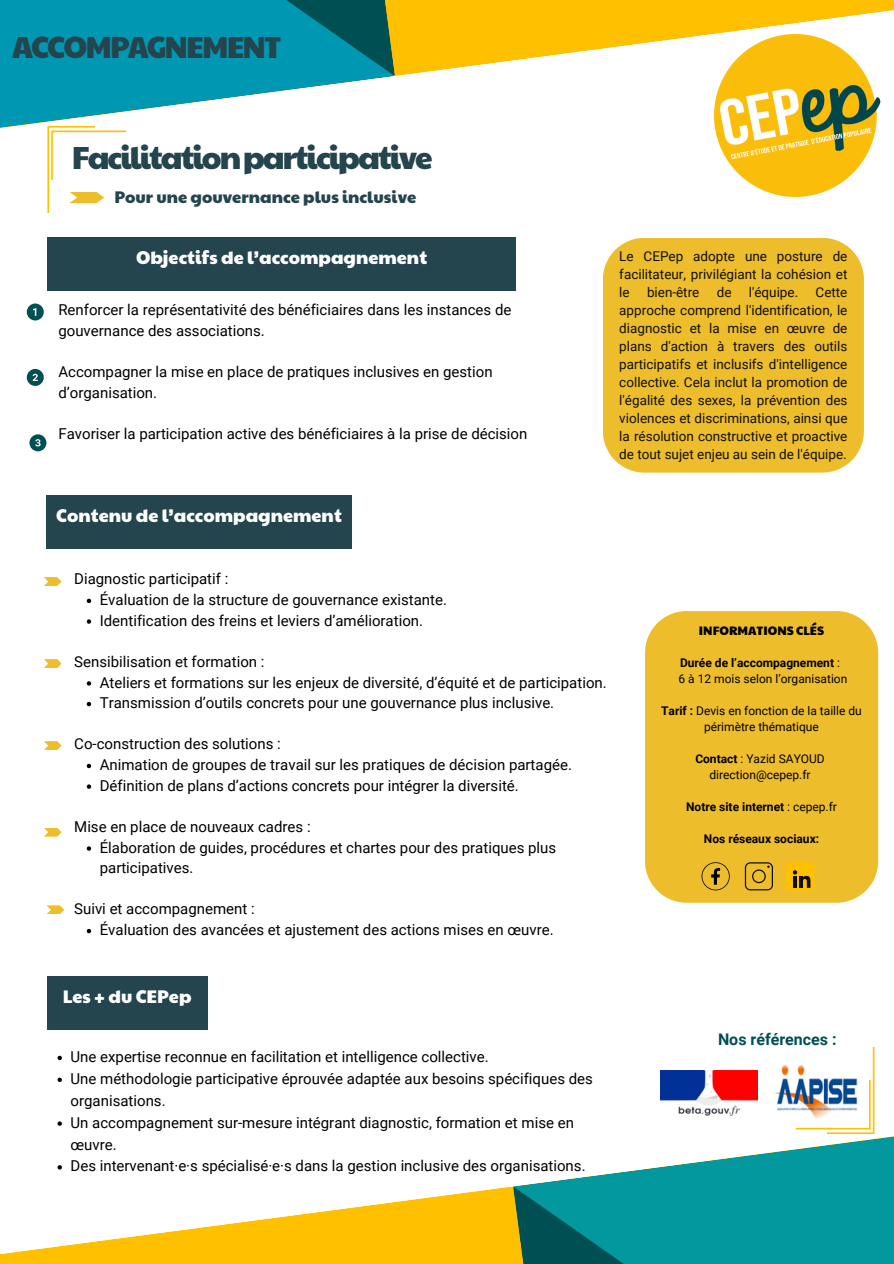
<style>
.page{position:relative;width:894px;height:1264px;background:#fff}
.page>*{position:absolute;margin:0;border:0;box-sizing:border-box;transform-origin:0 0}
.t1{font:31.5px "Paytone One";letter-spacing:-.065em;color:#24454d}
.t2{font:30px "Paytone One";letter-spacing:-.065em;color:#24454d}
.t3{font:18px "Paytone One";color:#fff}
.t4{font:16.5px "Paytone One";color:#24454d}
.t5{font:700 16.05px "Roboto";color:#004f52}
.t6{font:15px/20.7px "Roboto";color:#000}
.t7{font:13.5px/18px "Roboto";color:#100f0d;text-align:justify}
.t8{font:12px/16px "Roboto";color:#000;text-align:center}
.t9{font:700 12px "Roboto";color:#000}
.t10{font:12px "Paytone One";color:#000}
.s1{font-weight:400}
.s2{font-weight:700}
</style>
<div class="page">
<svg style="left:0;top:1125px;width:513px;height:138px"></svg>
<svg style="left:513px;top:1099px;width:380px;height:164px;fill:#03989e"></svg>
<svg style="left:795px;top:1047px;width:79px;height:86px"></svg>
<div style="left:47px;top:238px;width:468px;height:53px;background:#24454d"></div>
<div style="left:46px;top:495px;width:306px;height:53px;background:#24454d"></div>
<div style="left:47px;top:976px;width:160px;height:53px;background:#24454d"></div>
<svg style="left:395px;top:0;width:498px;height:104px;fill:#ffc000"></svg>
<svg style="left:0;top:0;width:395px;height:132px;fill:#0097b2"></svg>
<img style="left:714px;top:34px;width:166px;height:162px">
<div style="left:644px;top:611px;width:233px;height:291px;background:#eebd2c;border-radius:42px"></div>
<svg style="left:701px;top:862px;width:28px;height:28px"></svg>
<svg style="left:744px;top:862px;width:28px;height:28px"></svg>
<div style="left:785px;top:862px;width:28px;height:28px;background:#ffc000;border-radius:4px"></div>
<svg style="left:792px;top:870px;width:18px;height:17px"></svg>
<div style="left:603px;top:238px;width:260px;height:234px;background:#eebd2c"></div>
<svg style="left:47px;top:126px;width:79px;height:87px"></svg>
<img style="left:660px;top:1070px;width:97px;height:48px">
<img style="left:773px;top:1064px;width:84px;height:54px">
<svg style="left:27px;top:303px;width:17px;height:17px"></svg>
<svg style="left:27px;top:369px;width:17px;height:17px"></svg>
<svg style="left:29px;top:434px;width:17px;height:17px"></svg>
<svg style="left:44px;top:577px;width:18px;height:9px"></svg>
<svg style="left:44px;top:659px;width:18px;height:9px"></svg>
<svg style="left:44px;top:741px;width:18px;height:9px"></svg>
<svg style="left:46px;top:905px;width:18px;height:9px"></svg>
<svg style="left:44px;top:828px;width:18px;height:8px"></svg>
<svg style="left:87px;top:598px;width:4px;height:5px"></svg>
<svg style="left:87px;top:619px;width:4px;height:4px"></svg>
<svg style="left:87px;top:681px;width:4px;height:4px"></svg>
<svg style="left:87px;top:702px;width:4px;height:4px"></svg>
<svg style="left:87px;top:763px;width:4px;height:5px"></svg>
<svg style="left:87px;top:784px;width:4px;height:4px"></svg>
<svg style="left:87px;top:846px;width:4px;height:4px"></svg>
<svg style="left:87px;top:928px;width:4px;height:5px"></svg>
<svg style="left:57px;top:1055px;width:5px;height:5px"></svg>
<svg style="left:57px;top:1077px;width:5px;height:4px"></svg>
<svg style="left:57px;top:1121px;width:5px;height:4px"></svg>
<svg style="left:57px;top:1165px;width:5px;height:4px"></svg>
<p class="t2" style="left:12px;top:24px;width:271px">ACCOMPAGNEMENT</p>
<h5 class="t1" style="left:72px;top:134px;width:362px">Facilitationparticipative</h5>
<p class="t4" style="left:114px;top:185px;width:303px">Pour une gouvernance plus inclusive</p>
<h1 class="t3" style="left:136px;top:244px;width:292px">Objectifs de l’accompagnement</h1>
<p class="t6" style="left:58px;top:300px;width:454px">Renforcer la représentativité des bénéficiaires dans les instances de gouvernance des associations.</p>
<h4 class="t6" style="left:58px;top:361px;width:435px">Accompagner la mise en place de pratiques inclusives en gestion d’organisation.</h4>
<p class="t6" style="left:58px;top:423px;width:470px">Favoriser la participation active des bénéficiaires à la prise de décision</p>
<h4 class="t7" style="left:619px;top:247px;width:229px">Le CEPep adopte une posture de facilitateur, privilégiant la cohésion et le</h4>
<h4 class="t7" style="left:646px;top:283px;width:54px">bien-être</h4>
<h4 class="t7" style="left:716px;top:283px;width:16px">de</h4>
<h4 class="t7" style="left:748px;top:283px;width:51px">l'équipe.</h4>
<h4 class="t7" style="left:619px;top:283px;width:229px;text-indent:196px">Cette approche comprend l'identification, le diagnostic et la mise en œuvre de plans d'action à travers des outils participatifs et inclusifs d'intelligence collective. Cela inclut la promotion de l'égalité des sexes, la prévention des violences et discriminations, ainsi que la résolution constructive et proactive de tout sujet enjeu au sein de l'équipe.</h4>
<p class="t3" style="left:56px;top:502px;width:287px">Contenu de l’accompagnement</p>
<p class="t6" style="left:74px;top:569px;width:155px">Diagnostic participatif :</p>
<h4 class="t6" style="left:100px;top:589px;width:348px">Évaluation de la structure de gouvernance existante.</h4>
<p class="t6" style="left:100px;top:610px;width:325px">Identification des freins et leviers d’amélioration.</p>
<p class="t6" style="left:74px;top:651px;width:192px">Sensibilisation et formation :</p>
<h4 class="t6" style="left:100px;top:672px;width:508px">Ateliers et formations sur les enjeux de diversité, d’équité et de participation.</h4>
<p class="t6" style="left:100px;top:692px;width:456px">Transmission d’outils concrets pour une gouvernance plus inclusive.</p>
<h4 class="t6" style="left:74px;top:734px;width:208px">Co-construction des solutions :</h4>
<p class="t6" style="left:100px;top:754px;width:473px">Animation de groupes de travail sur les pratiques de décision partagée.</p>
<h6 class="t6" style="left:100px;top:775px;width:420px">Définition de plans d’actions concrets pour intégrer la diversité.</h6>
<p class="t6" style="left:74px;top:816px;width:238px">Mise en place de nouveaux cadres :</p>
<p class="t6" style="left:100px;top:837px;width:458px">Élaboration de guides, procédures et chartes pour des pratiques plus participatives.</p>
<p class="t6" style="left:74px;top:899px;width:182px">Suivi et accompagnement :</p>
<p class="t6" style="left:100px;top:919px;width:455px">Évaluation des avancées et ajustement des actions mises en œuvre.</p>
<h2 class="t10" style="left:698px;top:621px;width:127px">INFORMATIONS CLÉS</h2>
<h4 class="t9" style="left:679px;top:655px;width:161px">Durée de l’accompagnement <span class="s1">:</span></h4>
<p class="t8" style="left:678px;top:670px;width:170px">6 à 12 mois selon l’organisation</p>
<p class="t8" style="left:661px;top:702px;width:202px"><span class="s2">Tarif :</span> Devis en fonction de la taille du périmètre thématique</p>
<p class="t8" style="left:695px;top:750px;width:131px"><span class="s2">Contact</span> : Yazid SAYOUD</p>
<p class="t8" style="left:709px;top:766px;width:103px">direction@cepep.fr</p>
<h4 class="t9" style="left:686px;top:799px;width:152px">Notre site internet <span class="s1">: cepep.fr</span></h4>
<h4 class="t9" style="left:703px;top:831px;width:117px">Nos réseaux sociaux:</h4>
<p class="t3" style="left:63px;top:982px;width:130px">Les + du CEPep</p>
<p class="t6" style="left:70px;top:1046px;width:419px">Une expertise reconnue en facilitation et intelligence collective.</p>
<p class="t6" style="left:70px;top:1067px;width:523px;line-height:21.9px">Une méthodologie participative éprouvée adaptée aux besoins spécifiques des organisations.</p>
<p class="t6" style="left:70px;top:1111px;width:504px;line-height:21.9px">Un accompagnement sur-mesure intégrant diagnostic, formation et mise en œuvre.</p>
<p class="t6" style="left:70px;top:1155px;width:516px">Des intervenant·e·s spécialisé·e·s dans la gestion inclusive des organisations.</p>
<h4 class="t5" style="left:717px;top:1029px;width:120px">Nos références :</h4>
</div>
